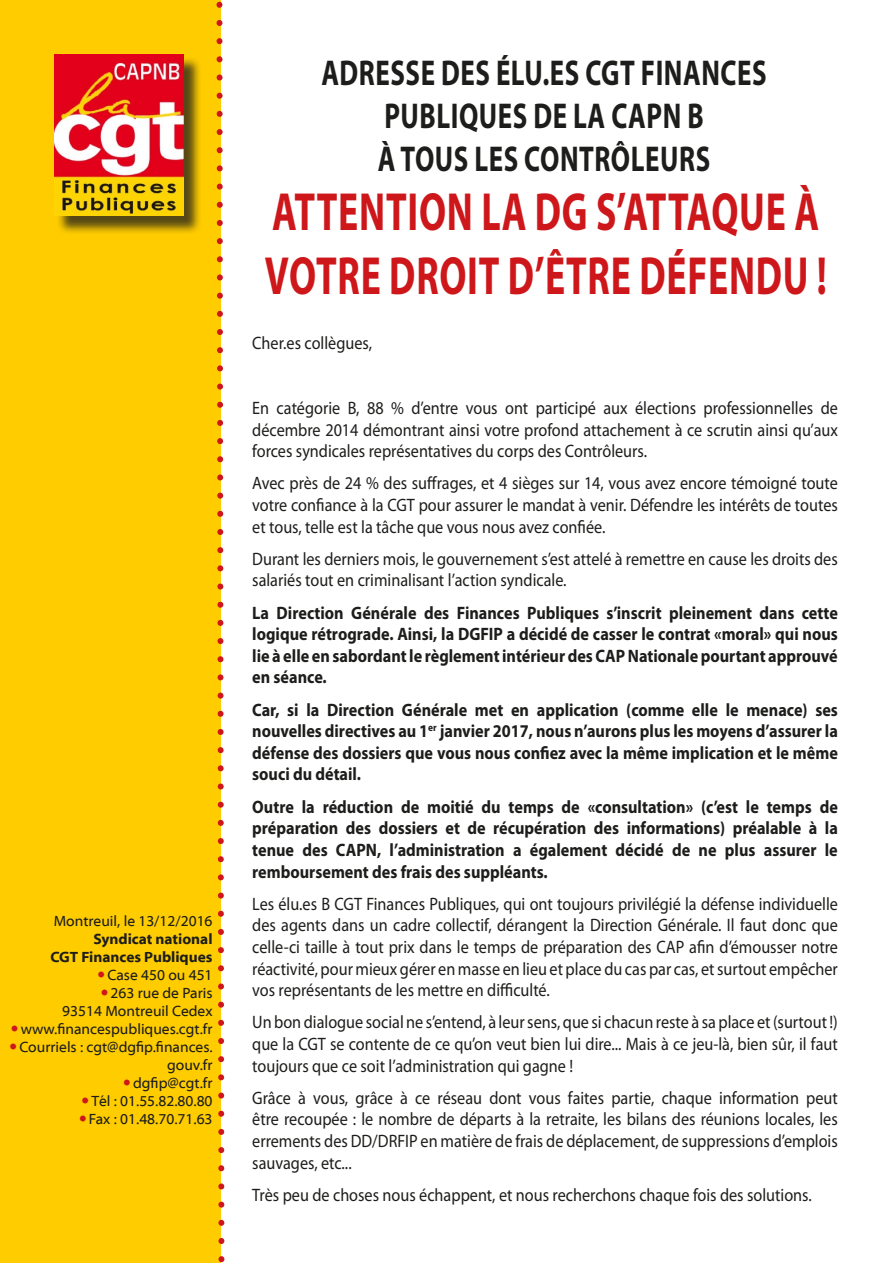
<style>
.page{position:relative;width:893px;height:1263px;background:#fff}
.page>*{position:absolute;margin:0;border:0;box-sizing:border-box;transform-origin:0 0}
.t1{font:700 54px/64.8px "Myriad Pro";letter-spacing:.02em;color:#cd171a;scale:.7 1}
.t2{font:700 36px/43.2px "Myriad Pro";letter-spacing:.02em;color:#1d1d1b;text-align:center;scale:.75 1}
.Normal__Web{font:18px/21.6px "Myriad Pro";color:#1d1d1b;text-align:justify;scale:.9 1}
.Normal__Web-2{font:700 18px/21.6px "Myriad Pro";color:#1d1d1b;text-align:justify;scale:.9 1}
.t3{font:15px/18px "Myriad Web Pro";color:#1d1d1b;text-align:right}
.t4{font:700 15px "Myriad Web Pro";color:#1d1d1b}
</style>
<div class="page">
<div style="left:0;top:0;width:221px;height:1263px;background:#fc0"></div>
<svg style="left:216px;top:1px;width:9px;height:1262px"></svg>
<div style="left:56px;top:56px;width:146px;height:178px;background:#1d1d1b;opacity:.75"></div>
<img style="left:54px;top:54px;width:130px;height:162px">
<p class="t3" style="left:54px;top:912px;width:160px">Montreuil, le 13/12/2016</p>
<p class="t4" style="left:93px;top:930px;width:121px">Syndicat national</p>
<p class="t4" style="left:50px;top:948px;width:164px">CGT Finances Publiques</p>
<p class="t3" style="left:107px;top:966px;width:107px">Case 450 ou 451</p>
<p class="t3" style="left:111px;top:984px;width:103px">263 rue de Paris</p>
<p class="t3" style="left:62px;top:1002px;width:152px">93514 Montreuil Cedex</p>
<p class="t3" style="left:21px;top:1020px;width:193px">www.financespubliques.cgt.fr</p>
<p class="t3" style="left:19px;top:1038px;width:195px">Courriels : cgt@dgfip.finances. gouv.fr</p>
<p class="t3" style="left:133px;top:1074px;width:81px">dgfip@cgt.fr</p>
<p class="t3" style="left:91px;top:1092px;width:123px">Tél : 01.55.82.80.80</p>
<p class="t3" style="left:89px;top:1110px;width:125px">Fax : 01.48.70.71.63</p>
<p class="t2" style="left:321px;top:50px;width:595px">ADRESSE DES ÉLU.ES CGT FINANCES<br>PUBLIQUES DE LA CAPN B<br>À TOUS LES CONTRÔLEURS</p>
<p class="t1" style="left:265px;top:177px;width:804px">ATTENTION LA DG S’ATTAQUE À<br>VOTRE DROIT D’ÊTRE DÉFENDU !</p>
<p class="Normal__Web" style="left:252px;top:332px;width:135px">Cher.es collègues,</p>
<p class="Normal__Web" style="left:252px;top:397px;width:652px">En catégorie B, 88 % d’entre vous ont participé aux élections professionnelles de décembre 2014 démontrant ainsi votre profond attachement à ce scrutin ainsi qu’aux forces syndicales représentatives du corps des Contrôleurs.</p>
<p class="Normal__Web" style="left:252px;top:472px;width:652px">Avec près de 24 % des suffrages, et 4 sièges sur 14, vous avez encore témoigné toute votre confiance à la CGT pour assurer le mandat à venir. Défendre les intérêts de toutes et tous, telle est la tâche que vous nous avez confiée.</p>
<p class="Normal__Web" style="left:252px;top:548px;width:652px">Durant les derniers mois, le gouvernement s’est attelé à remettre en cause les droits des salariés tout en criminalisant l’action syndicale.</p>
<p class="Normal__Web-2" style="left:252px;top:601px;width:652px">La Direction Générale des Finances Publiques s’inscrit pleinement dans cette logique rétrograde. Ainsi, la DGFIP a décidé de casser le contrat «moral» qui nous lie à elle en sabordant le règlement intérieur des CAP Nationale pourtant approuvé en séance.</p>
<p class="Normal__Web-2" style="left:252px;top:698px;width:652px">Car, si la Direction Générale met en application (comme elle le menace) ses nouvelles directives au 1<sup>er</sup> janvier 2017, nous n’aurons plus les moyens d’assurer la défense des dossiers que vous nous confiez avec la même implication et le même souci du détail.</p>
<p class="Normal__Web-2" style="left:252px;top:795px;width:652px">Outre la réduction de moitié du temps de «consultation» (c’est le temps de préparation des dossiers et de récupération des informations) préalable à la tenue des CAPN, l’administration a également décidé de ne plus assurer le remboursement des frais des suppléants.</p>
<p class="Normal__Web" style="left:252px;top:893px;width:652px">Les élu.es B CGT Finances Publiques, qui ont toujours privilégié la défense individuelle des agents dans un cadre collectif, dérangent la Direction Générale. Il faut donc que celle-ci taille à tout prix dans le temps de préparation des CAP afin d’émousser notre réactivité, pour mieux gérer en masse en lieu et place du cas par cas, et surtout empêcher vos représentants de les mettre en difficulté.</p>
<p class="Normal__Web" style="left:252px;top:1011px;width:652px">Un bon dialogue social ne s’entend, à leur sens, que si chacun reste à sa place et (surtout !) que la CGT se contente de ce qu’on veut bien lui dire... Mais à ce jeu-là, bien sûr, il faut toujours que ce soit l’administration qui gagne !</p>
<p class="Normal__Web" style="left:252px;top:1087px;width:652px">Grâce à vous, grâce à ce réseau dont vous faites partie, chaque information peut être recoupée : le nombre de départs à la retraite, les bilans des réunions locales, les errements des DD/DRFIP en matière de frais de déplacement, de suppressions d’emplois sauvages, etc...</p>
<p class="Normal__Web" style="left:252px;top:1184px;width:623px">Très peu de choses nous échappent, et nous recherchons chaque fois des solutions.</p>
</div>
